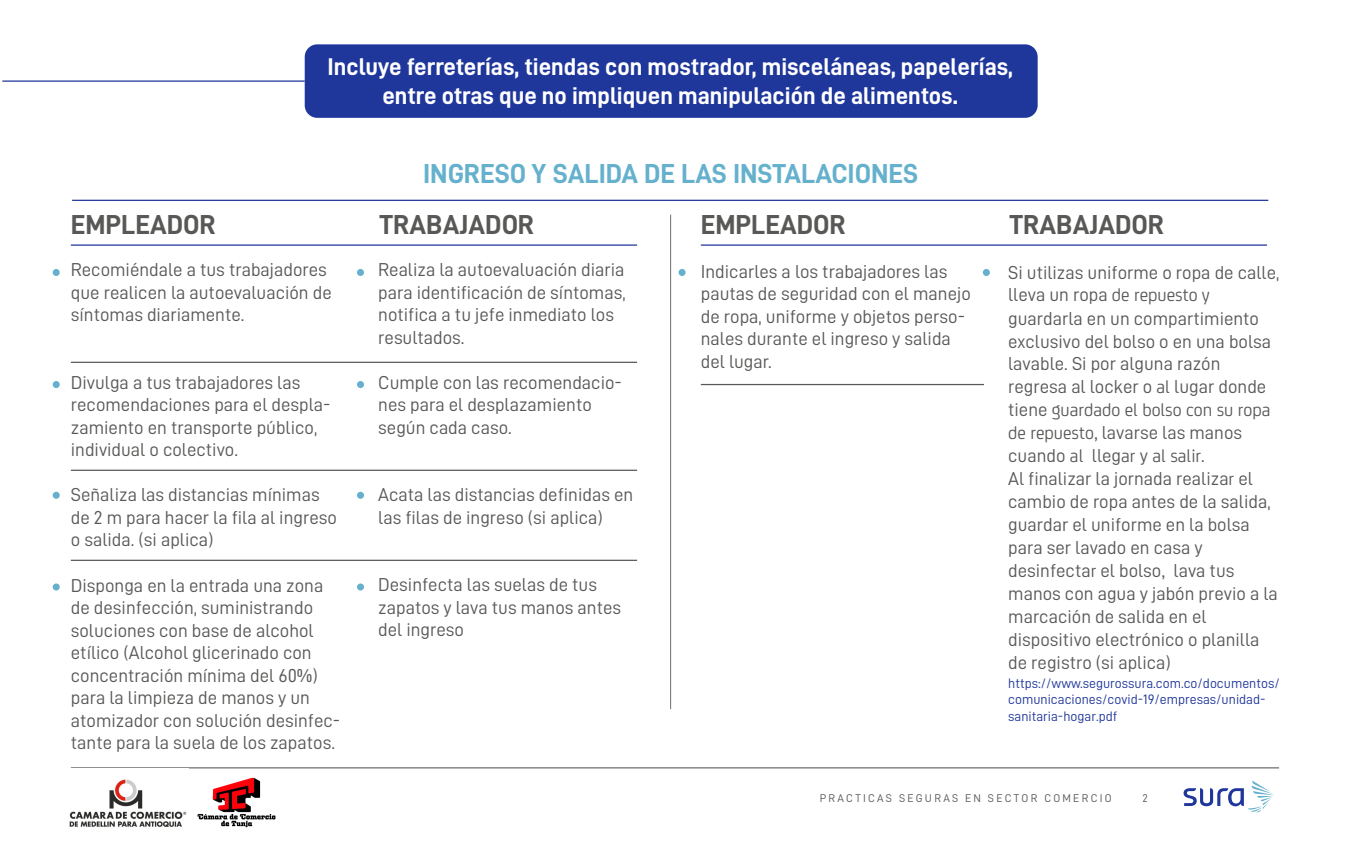
<style>
.page{position:relative;width:1350px;height:848px;background:#fff}
.page>*{position:absolute;margin:0;border:0;box-sizing:border-box;transform-origin:0 0}
.t1{font:27.5px "D DIN Bold";color:#585857}
.t2{font:27.5px "D DIN Bold";color:#65b1cd}
.t3{font:24.25px/29.1px "D DIN Bold";color:#fff;text-align:center}
.t4{font:18.75px/22.5px "D DIN";color:#585857}
.t5{font:18.75px "FS Joey";color:#585857}
.t6{font:13.75px/16.9px "D DIN";color:#1f369b}
.t7{font:11.25px "D DIN";letter-spacing:.2em;color:#585857}
.s1{font-family:"FS Joey"}
.s2{font-family:"D DIN"}
</style>
<div class="page">
<hr style="left:71px;top:361px;width:566px;height:2px;background:#585857">
<hr style="left:71px;top:469px;width:566px;height:2px;background:#585857">
<hr style="left:71px;top:559px;width:566px;height:2px;background:#585857">
<hr style="left:71px;top:244px;width:566px;height:2px;background:#1f369b">
<hr style="left:72px;top:200px;width:1196px;height:1px;background:#1f369b">
<hr style="left:701px;top:244px;width:566px;height:2px;background:#1f369b">
<hr style="left:670px;top:215px;width:1px;height:494px;background:#6f6f6f">
<div style="left:305px;top:44px;width:733px;height:74px;background:#1f369b;border-radius:12px"></div>
<hr style="left:2px;top:80px;width:303px;height:2px;background:#1f369b">
<hr style="left:701px;top:384px;width:283px;height:1px;background:#585857">
<svg style="left:1184px;top:780px;width:90px;height:32px"></svg>
<hr style="left:71px;top:767px;width:1208px;height:1px;background:#6f6f6f">
<div style="left:53px;top:269px;width:7px;height:7px;background:#65b1cd;border-radius:50%"></div>
<div style="left:357px;top:269px;width:7px;height:7px;background:#65b1cd;border-radius:50%"></div>
<div style="left:53px;top:381px;width:7px;height:7px;background:#65b1cd;border-radius:50%"></div>
<div style="left:357px;top:381px;width:7px;height:7px;background:#65b1cd;border-radius:50%"></div>
<div style="left:53px;top:491px;width:7px;height:8px;background:#65b1cd;border-radius:50%"></div>
<div style="left:357px;top:491px;width:7px;height:8px;background:#65b1cd;border-radius:50%"></div>
<div style="left:53px;top:583px;width:7px;height:7px;background:#65b1cd;border-radius:50%"></div>
<div style="left:357px;top:583px;width:7px;height:7px;background:#65b1cd;border-radius:50%"></div>
<div style="left:679px;top:269px;width:7px;height:7px;background:#65b1cd;border-radius:50%"></div>
<div style="left:983px;top:269px;width:7px;height:7px;background:#65b1cd;border-radius:50%"></div>
<img style="left:69px;top:779px;width:118px;height:48px">
<img style="left:188px;top:767px;width:97px;height:61px">
<p class="t3" style="left:327px;top:52px;width:687px">Incluye ferreterías, tiendas con mostrador, misceláneas, papelerías, entre otras que no impliquen manipulación de alimentos.</p>
<h1 class="t2" style="left:423px;top:158px;width:497px">INGRESO Y SALIDA DE LAS INSTALACIONES</h1>
<h1 class="t1" style="left:71px;top:209px;width:147px">EMPLEADOR</h1>
<h1 class="t1" style="left:379px;top:209px;width:156px">TRABAJADOR</h1>
<h1 class="t1" style="left:701px;top:209px;width:147px">EMPLEADOR</h1>
<h1 class="t1" style="left:1009px;top:209px;width:156px">TRABAJADOR</h1>
<p class="t4" style="left:71px;top:258px;width:262px">Recomiéndale a tus trabajadores que realicen la autoevaluación de síntomas diariamente.</p>
<p class="t4" style="left:71px;top:371px;width:261px">Divulga a tus trabajadores las recomendaciones para el despla&shy;zamiento en transporte público, individual o colectivo.</p>
<p class="t4" style="left:71px;top:483px;width:268px">Señaliza las distancias mínimas de 2 m para hacer la fila al ingreso o salida. (si aplica)</p>
<p class="t4" style="left:71px;top:573px;width:271px">Disponga en la entrada una zona de desinfección, suministrando soluciones con base de alcohol etílico (Alcohol glicerinado con concentración mínima del 60%) para la limpieza de manos y un atomizador con solución desinfec&shy;tante para la suela de los zapatos.</p>
<p class="t4" style="left:378px;top:258px;width:249px">Realiza la autoevaluación diaria para identificación de síntomas, notifica a tu jefe inmediato los resultados.</p>
<p class="t4" style="left:378px;top:370px;width:245px">Cumple con las recomendacio&shy;nes para el desplazamiento según cada caso.</p>
<p class="t4" style="left:378px;top:483px;width:257px">Acata las distancias definidas en las filas de ingreso (si aplica)</p>
<p class="t4" style="left:378px;top:573px;width:244px">Desinfecta las suelas de tus zapatos y lava tus manos antes del ingreso</p>
<p class="t4" style="left:701px;top:259px;width:271px">Indicarles a los trabajadores las pautas de seguridad con el manejo de ropa, uniforme y objetos perso&shy;nales durante el ingreso y salida del lugar.</p>
<p class="t4" style="left:1008px;top:260px;width:273px;line-height:22.9px">Si utilizas uniforme o ropa de calle, lleva un ropa <span class="s1">de repuesto y </span>guardarla en un compartimiento exclusivo del bolso o en una bolsa lavable. Si por alguna razón regresa al locker o <span class="s1">al</span> lugar donde</p>
<p class="t5" style="left:1008px;top:396px;width:264px"><span class="s2">tiene</span> guardado el bolso con su ropa</p>
<p class="t4" style="left:1008px;top:420px;width:271px;line-height:23px"><span class="s1">de repuesto,</span> lavarse las manos cuando <span class="s1">al</span> lleg<span class="s1">ar</span> y <span class="s1">al salir</span>.<br>Al finalizar la jornada realiza<span class="s1">r</span> el cambio de ropa antes de la salida, guardar el uniforme en la bolsa para ser lavado en casa y desinfecta<span class="s1">r</span> el bolso<span class="s1">,</span> lava tus manos con agua y jabón previo a la marcación de salida en el dispositivo electrónico o planilla de registro (si aplica)</p>
<p class="t6" style="left:1008px;top:674px;width:273px">https://www.segurossura.com.co/documentos/ comunicaciones/covid-19/empresas/unidad&shy;sanitaria-hogar.pdf</p>
<p class="t7" style="left:820px;top:792px;width:293px">PRACTICAS SEGURAS EN SECTOR COMERCIO</p>
<p class="t7" style="left:1142px;top:792px;width:7px">2</p>
</div>
